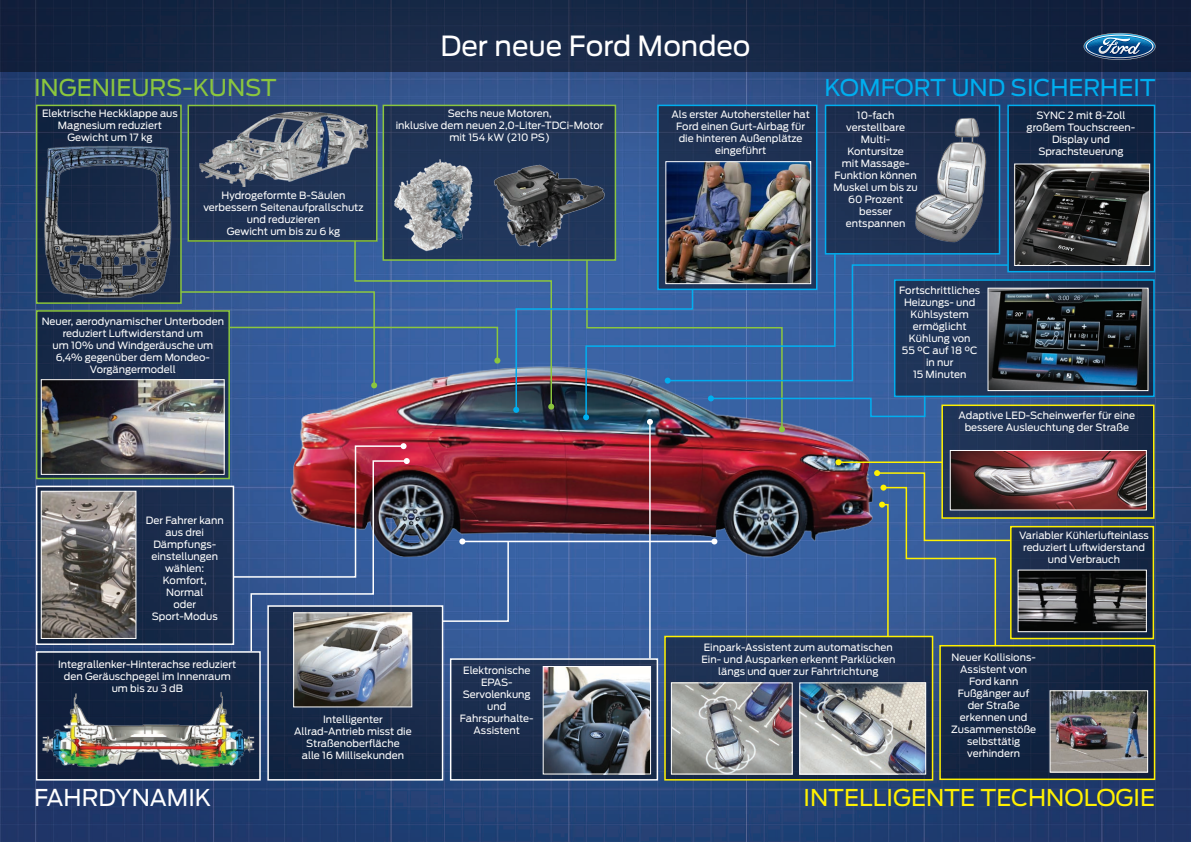
<style>
.page{position:relative;width:1191px;height:842px;background:#fff}
.page>*{position:absolute;margin:0;border:0;box-sizing:border-box;transform-origin:0 0}
.t1{font:27.6px "Ford Antenna";color:#fff}
.t2{font:23px "Ford Antenna";color:#fff101}
.t3{font:23px "Ford Antenna";color:#00aeef}
.t4{font:23px "Ford Antenna";color:#8bc63e}
.t5{font:23px "Ford Antenna";color:#fff}
.t6{font:10px/12px "Ford Antenna";color:#fff;text-align:center}
</style>
<div class="page">
<img style="left:0;top:72px;width:1191px;height:770px">
<img style="left:279px;top:432px;width:606px;height:137px">
<div style="left:0;top:0;width:1191px;height:72px;background:#152744"></div>
<div style="left:37px;top:105px;width:144px;height:198px;background:#152644"></div>
<div style="left:37px;top:311px;width:192px;height:167px;background:#1a2b4b"></div>
<div style="left:37px;top:487px;width:196px;height:157px;background:#1a2c4c"></div>
<div style="left:37px;top:652px;width:223px;height:128px;background:#122441"></div>
<div style="left:268px;top:606px;width:174px;height:174px;background:linear-gradient(to right,#132542,#1b2d4d)"></div>
<div style="left:450px;top:659px;width:207px;height:121px;background:#1b2d4e"></div>
<svg style="left:667px;top:639px;width:263px;height:138px;background:#223555"></svg>
<div style="left:940px;top:645px;width:214px;height:134px;background:#142643"></div>
<div style="left:1010px;top:526px;width:143px;height:113px;background:#1a2b4a"></div>
<div style="left:942px;top:405px;width:211px;height:113px;background:#1e3051"></div>
<svg style="left:926px;top:282px;width:225px;height:112px;background:#273957"></svg>
<div style="left:1008px;top:105px;width:146px;height:167px;background:#132542"></div>
<div style="left:825px;top:106px;width:174px;height:148px;background:#1d2f50"></div>
<div style="left:658px;top:105px;width:158px;height:184px;background:#1e3152"></div>
<div style="left:383px;top:106px;width:232px;height:154px;background:#1f3355"></div>
<div style="left:189px;top:106px;width:187px;height:135px;background:#1f3253"></div>
<img style="left:914px;top:116px;width:73px;height:127px">
<img style="left:390px;top:156px;width:91px;height:83px">
<img style="left:493px;top:164px;width:112px;height:75px">
<img style="left:667px;top:163px;width:142px;height:76px">
<div style="left:665px;top:161px;width:146px;height:123px;border:1px solid #fff"></div>
<img style="left:44px;top:146px;width:131px;height:154px">
<img style="left:193px;top:111px;width:177px;height:76px">
<img style="left:673px;top:684px;width:117px;height:88px">
<div style="left:671px;top:682px;width:121px;height:92px;border:1px solid #fff"></div>
<img style="left:801px;top:684px;width:123px;height:88px">
<div style="left:799px;top:682px;width:127px;height:92px;border:1px solid #fff"></div>
<img style="left:1016px;top:165px;width:132px;height:99px">
<div style="left:1014px;top:163px;width:136px;height:103px;border:1px solid #fff"></div>
<img style="left:1019px;top:572px;width:125px;height:58px">
<div style="left:1017px;top:570px;width:129px;height:62px;border:1px solid #fff"></div>
<img style="left:952px;top:452px;width:192px;height:56px">
<div style="left:950px;top:450px;width:196px;height:60px;border:1px solid #fff"></div>
<img style="left:989px;top:290px;width:157px;height:99px">
<div style="left:987px;top:288px;width:161px;height:103px;border:1px solid #fff"></div>
<img style="left:43px;top:381px;width:180px;height:92px">
<div style="left:41px;top:379px;width:184px;height:96px;border:1px solid #fff"></div>
<img style="left:42px;top:690px;width:213px;height:79px">
<img style="left:1051px;top:692px;width:95px;height:78px">
<div style="left:1049px;top:690px;width:99px;height:82px;border:1px solid #fff"></div>
<img style="left:43px;top:493px;width:91px;height:144px">
<div style="left:41px;top:491px;width:95px;height:148px;border:1px solid #fff"></div>
<img style="left:295px;top:653px;width:115px;height:52px">
<div style="left:293px;top:612px;width:119px;height:95px;border:1px solid #fff"></div>
<img style="left:544px;top:668px;width:105px;height:104px">
<div style="left:542px;top:666px;width:109px;height:108px;border:1px solid #fff"></div>
<div style="left:664px;top:636px;width:269px;height:144px;border:2px solid #fff101"></div>
<div style="left:1007px;top:105px;width:148px;height:167px;border:2px solid #00aeef"></div>
<div style="left:824px;top:105px;width:176px;height:150px;border:2px solid #00aeef"></div>
<div style="left:382px;top:105px;width:234px;height:156px;border:2px solid #8bc63e"></div>
<div style="left:1010px;top:526px;width:144px;height:113px;border:2px solid #fff101"></div>
<div style="left:941px;top:405px;width:213px;height:114px;border:2px solid #fff101"></div>
<div style="left:894px;top:279px;width:260px;height:118px;border:2px solid #00aeef"></div>
<div style="left:36px;top:310px;width:194px;height:169px;border:2px solid #8bc63e"></div>
<div style="left:36px;top:651px;width:225px;height:129px;border:2px solid #fff"></div>
<div style="left:657px;top:105px;width:160px;height:185px;border:2px solid #00aeef"></div>
<div style="left:36px;top:105px;width:146px;height:199px;border:2px solid #8bc63e"></div>
<div style="left:939px;top:645px;width:216px;height:135px;border:2px solid #fff101"></div>
<div style="left:36px;top:486px;width:198px;height:159px;border:2px solid #fff"></div>
<div style="left:267px;top:605px;width:176px;height:175px;border:2px solid #fff"></div>
<div style="left:187px;top:105px;width:190px;height:137px;border:2px solid #8bc63e"></div>
<div style="left:450px;top:658px;width:208px;height:122px;border:2px solid #fff"></div>
<svg style="left:1083px;top:33px;width:72px;height:27px"></svg>
<hr style="left:838px;top:461px;width:104px;height:2px;background:#fff101">
<svg style="left:835px;top:459px;width:6px;height:6px"></svg>
<hr style="left:649px;top:422px;width:1px;height:236px;background:#fff">
<hr style="left:462px;top:541px;width:252px;height:1px;background:#fff">
<svg style="left:441px;top:538px;width:68px;height:85px;background:#4368a5"></svg>
<svg style="left:711px;top:538px;width:6px;height:6px"></svg>
<svg style="left:926px;top:264px;width:83px;height:118px;background:#283e5e"></svg>
<img style="left:179px;top:239px;width:747px;height:193px">
<img style="left:232px;top:443px;width:178px;height:210px">
<svg style="left:874px;top:470px;width:138px;height:177px;background:#405c85"></svg>
<h1 class="t1" style="left:440px;top:23px;width:312px">Der neue Ford Mondeo</h1>
<h2 class="t4" style="left:34px;top:68px;width:23px">Ingenieu</h2>
<h2 class="t4" style="left:150px;top:68px;width:77px">rs-Kunst</h2>
<h2 class="t3" style="left:824px;top:68px;width:145px">Komfort und</h2>
<h2 class="t3" style="left:1010px;top:68px;width:31px">Siche</h2>
<h2 class="t3" style="left:1083px;top:68px;width:32px">rheit</h2>
<p class="t6" style="left:42px;top:106px;width:137px">Elektrische Heckklappe aus<br>Magnesium reduziert<br>Gewicht um 17 kg</p>
<p class="t6" style="left:203px;top:188px;width:162px">Hydrogeformte B-Säulen verbessern Seitenaufprallschutz und reduzieren<br>Gewicht um bis zu 6 kg</p>
<p class="t6" style="left:42px;top:315px;width:184px">Neuer, aerodynamischer Unterboden reduziert Luftwiderstand um<br>um 10% und Windgeräusche um<br>6,4% gegenüber dem Mondeo-<br>Vorgängermodell</p>
<p class="t6" style="left:396px;top:107px;width:209px">Sechs neue Motoren,<br>inklusive dem neuen 2,0-Liter-TDCi-Motor mit 154 kW (210 PS)</p>
<p class="t6" style="left:146px;top:513px;width:80px">Der Fahrer kann aus drei<br>Dämpfungs&shy;einstellungen wählen:<br>Komfort,<br>Normal<br>oder<br>Sport-Modus</p>
<p class="t6" style="left:58px;top:657px;width:180px">Integrallenker-Hinterachse reduziert den Geräuschpegel im Innenraum um bis zu 3 dB</p>
<p class="t6" style="left:294px;top:712px;width:119px">Intelligenter<br>Allrad-Antrieb misst die<br>Straßenoberfläche<br>alle 16 Millisekunden</p>
<p class="t6" style="left:460px;top:663px;width:75px">Elektronische<br>EPAS-<br>Servolenkung und<br>Fahrspurhalte-<br>Assistent</p>
<p class="t6" style="left:671px;top:107px;width:140px">Als erster Autohersteller hat<br>Ford einen Gurt-Airbag für die hinteren Außenplätze eingeführt</p>
<p class="t6" style="left:833px;top:108px;width:86px">10-fach verstellbare<br>Multi-<br>Kontursitze<br>mit Massage-<br>Funktion können<br>Muskel um bis zu<br>60 Prozent besser entspannen</p>
<p class="t6" style="left:899px;top:284px;width:83px">Fortschrittliches<br>Heizungs- und<br>Kühlsystem ermöglicht<br>Kühlung von<br>55 °C auf 18 °C in nur<br>15 Minuten</p>
<p class="t6" style="left:1026px;top:109px;width:110px">SYNC 2 mit 8-Zoll großem Touchscreen-<br>Display und<br>Sprachsteuerung</p>
<p class="t6" style="left:958px;top:408px;width:178px">Adaptive LED-Scheinwerfer für eine bessere Ausleuchtung der Straße</p>
<p class="t6" style="left:1019px;top:529px;width:131px">Variabler Kühlerlufteinlass reduziert Luftwiderstand und Verbrauch</p>
<p class="t6" style="left:701px;top:640px;width:195px">Einpark-Assistent zum automatischen<br>Ein- und Ausparken erkennt Parklücken längs und quer zur Fahrtrichtung</p>
<p class="t6" style="left:951px;top:650px;width:87px">Neuer Kollisions-<br>Assistent von<br>Ford kann<br>Fußgänger auf der Straße erkennen und<br>Zusammenstöße selbsttätig verhindern</p>
<h2 class="t5" style="left:34px;top:778px;width:82px">Fahrdynamik</h2>
<h2 class="t2" style="left:803px;top:778px;width:23px">Intelligente</h2>
<h2 class="t2" style="left:980px;top:778px;width:33px">Techn</h2>
<h2 class="t2" style="left:1064px;top:778px;width:65px">ologie</h2>
</div>
